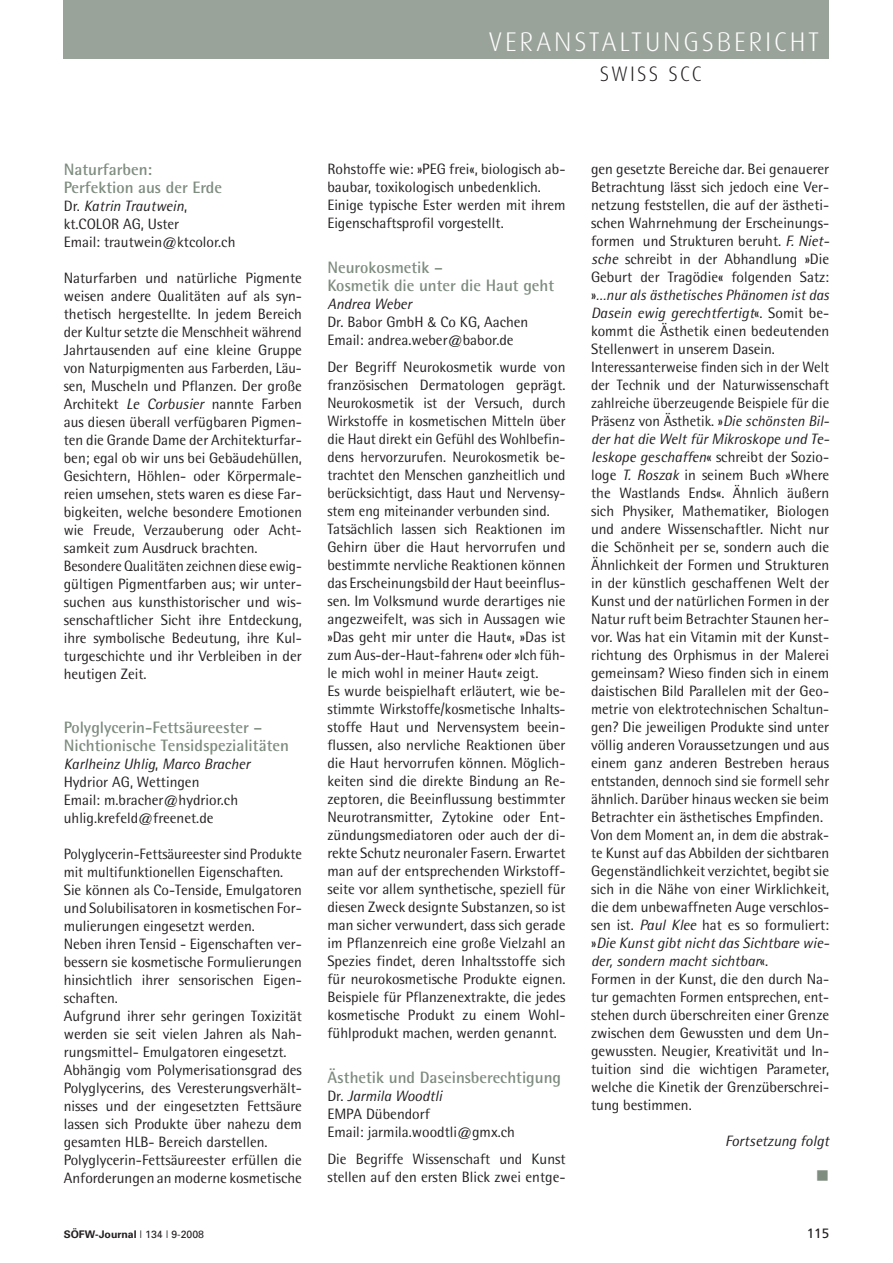
<style>
.page{position:relative;width:893px;height:1263px;background:#fff}
.page>*{position:absolute;margin:0;border:0;box-sizing:border-box;transform-origin:0 0}
.t1{font:300 27px "Dax";letter-spacing:.1em;color:#fff}
.t2{font:300 21px "Dax";letter-spacing:.095em;color:#231f20}
.t3{font:700 16.5px/18px "Rotis Semi Sans";color:#7f8c80}
.t4{font:15px/18px "Rotis Semi Sans";color:#231f20}
.t5{font:italic 15px "Rotis Semi Sans";color:#231f20}
.t6{font:13.5px "Frutiger";color:#231f20}
.t7{font:700 10.5px "Univers";color:#231f20}
.s1{font-style:italic}
.s2{font-family:"Trade Gothic";font-size:13.5px}
.s3{font-weight:400}
</style>
<div class="page">
<div style="left:64px;top:0;width:765px;height:58px;background:#9aa39a"></div>
<h1 class="t1" style="left:488px;top:32px;width:332px">VERANSTALTUNGSBERICHT</h1>
<h2 class="t2" style="left:600px;top:66px;width:103px">SWISS SCC</h2>
<p class="t3" style="left:64px;top:162px;width:160px">Naturfarben:<br>Perfektion aus der Erde</p>
<p class="t4" style="left:64px;top:198px;width:173px">Dr. <span class="s1">Katrin Trautwein</span>, kt.COLOR AG, Uster<br>Email: trautwein@ktcolor.ch</p>
<p class="t4" style="left:64px;top:270px;width:240px">Naturfarben und natürliche Pigmente weisen andere Qualitäten auf als syn&shy;thetisch hergestellte. In jedem Bereich der Kultur setzte die Menschheit während Jahrtausenden auf eine kleine Gruppe von Naturpigmenten aus Farberden, Läu&shy;sen, Muscheln und Pflanzen. Der große Architekt <span class="s1">Le Corbusier</span> nannte Farben aus diesen überall verfügbaren Pigmen&shy;ten die Grande Dame der Architekturfar&shy;ben; egal ob wir uns bei Gebäudehüllen, Gesichtern, Höhlen- oder Körpermale&shy;reien umsehen, stets waren es diese Far&shy;bigkeiten, welche besondere Emotionen wie Freude, Verzauberung oder Acht&shy;samkeit zum Ausdruck brachten.<br>Besondere Qualitäten zeichnen diese ewig&shy;gültigen Pigmentfarben aus; wir unter&shy;suchen aus kunsthistorischer und wis&shy;senschaftlicher Sicht ihre Entdeckung, ihre symbolische Bedeutung, ihre Kul&shy;turgeschichte und ihr Verbleiben in der heutigen Zeit.</p>
<p class="t3" style="left:64px;top:720px;width:227px">Polyglycerin-Fettsäureester –<br>Nichtionische Tensidspezialitäten</p>
<p class="t4" style="left:64px;top:756px;width:188px"><span class="s1">Karlheinz Uhlig</span>, <span class="s1">Marco Bracher<br></span>Hydrior AG, Wettingen<br>Email: m.bracher@hydrior.ch uhlig.krefeld@freenet.de</p>
<p class="t4" style="left:64px;top:846px;width:240px">Polyglycerin-Fettsäureester sind Produkte mit multifunktionellen Eigenschaften.<br>Sie können als Co-Tenside, Emulgatoren und Solubilisatoren in kosmetischen For&shy;mulierungen eingesetzt werden.<br>Neben ihren Tensid - Eigenschaften ver&shy;bessern sie kosmetische Formulierungen hinsichtlich ihrer sensorischen Eigen&shy;schaften.<br>Aufgrund ihrer sehr geringen Toxizität werden sie seit vielen Jahren als Nah&shy;rungsmittel- Emulgatoren eingesetzt.<br>Abhängig vom Polymerisationsgrad des Polyglycerins, des Veresterungsverhält&shy;nisses und der eingesetzten Fettsäure lassen sich Produkte über nahezu dem gesamten HLB- Bereich darstellen.<br>Polyglycerin-Fettsäureester erfüllen die Anforderungen an moderne kosmetische</p>
<p class="t4" style="left:327px;top:161px;width:240px">Rohstoffe wie: »PEG frei«, biologisch ab&shy;baubar, toxikologisch unbedenklich.<br>Einige typische Ester werden mit ihrem Eigenschaftsprofil vorgestellt.</p>
<p class="t3" style="left:327px;top:260px;width:228px">Neurokosmetik –<br>Kosmetik die unter die Haut geht</p>
<p class="t4" style="left:327px;top:296px;width:202px"><span class="s1">Andrea Weber<br></span>Dr. Babor GmbH <span class="s2">&amp;</span> Co KG, Aachen<br>Email: andrea.weber@babor.de</p>
<p class="t4" style="left:327px;top:359px;width:240px">Der Begriff Neurokosmetik wurde von französischen Dermatologen geprägt.<br>Neurokosmetik ist der Versuch, durch Wirkstoffe in kosmetischen Mitteln über die Haut direkt ein Gefühl des Wohlbefin&shy;dens hervorzurufen. Neurokosmetik be&shy;trachtet den Menschen ganzheitlich und berücksichtigt, dass Haut und Nervensy&shy;stem eng miteinander verbunden sind.<br>Tatsächlich lassen sich Reaktionen im Gehirn über die Haut hervorrufen und bestimmte nervliche Reaktionen können das Erscheinungsbild der Haut beeinflus&shy;sen. Im Volksmund wurde derartiges nie angezweifelt, was sich in Aussagen wie »Das geht mir unter die Haut«, »Das ist zum Aus-der-Haut-fahren« oder »Ich füh&shy;le mich wohl in meiner Haut« zeigt.<br>Es wurde beispielhaft erläutert, wie be&shy;stimmte Wirkstoffe/kosmetische Inhalts&shy;stoffe Haut und Nervensystem beein&shy;flussen, also nervliche Reaktionen über die Haut hervorrufen können. Möglich&shy;keiten sind die direkte Bindung an Re&shy;zeptoren, die Beeinflussung bestimmter Neurotransmitter, Zytokine oder Ent&shy;zündungsmediatoren oder auch der di&shy;rekte Schutz neuronaler Fasern. Erwartet man auf der entsprechenden Wirkstoff&shy;seite vor allem synthetische, speziell für diesen Zweck designte Substanzen, so ist man sicher verwundert, dass sich gerade im Pflanzenreich eine große Vielzahl an Spezies findet, deren Inhaltsstoffe sich für neurokosmetische Produkte eignen.<br>Beispiele für Pflanzenextrakte, die jedes kosmetische Produkt zu einem Wohl&shy;fühlprodukt machen, werden genannt.</p>
<p class="t3" style="left:327px;top:1070px;width:235px">Ästhetik und Daseinsberechtigung</p>
<p class="t4" style="left:327px;top:1088px;width:189px">Dr. <span class="s1">Jarmila Woodtli<br></span>EMPA Dübendorf<br>Email: jarmila.woodtli@gmx.ch</p>
<p class="t4" style="left:327px;top:1151px;width:240px">Die Begriffe Wissenschaft und Kunst stellen auf den ersten Blick zwei entge-</p>
<p class="t4" style="left:591px;top:161px;width:240px">gen gesetzte Bereiche dar. Bei genauerer Betrachtung lässt sich jedoch eine Ver&shy;netzung feststellen, die auf der ästheti&shy;schen Wahrnehmung der Erscheinungs&shy;formen und Strukturen beruht. <span class="s1">F. Niet&shy;sche</span> schreibt in der Abhandlung »Die Geburt der Tragödie« folgenden Satz: »<span class="s1">…nur als ästhetisches Phänomen ist das Dasein ewig gerechtfertigt</span>«. Somit be&shy;kommt die Ästhetik einen bedeutenden Stellenwert in unserem Dasein.<br>Interessanterweise finden sich in der Welt der Technik und der Naturwissenschaft zahlreiche überzeugende Beispiele für die Präsenz von Ästhetik. »<span class="s1">Die schönsten Bil&shy;der hat die Welt für Mikroskope und Te&shy;leskope geschaffen</span>« schreibt der Sozio&shy;loge <span class="s1">T. Roszak</span> in seinem Buch »Where the Wastlands Ends«. Ähnlich äußern sich Physiker, Mathematiker, Biologen und andere Wissenschaftler. Nicht nur die Schönheit per se, sondern auch die Ähnlichkeit der Formen und Strukturen in der künstlich geschaffenen Welt der Kunst und der natürlichen Formen in der Natur ruft beim Betrachter Staunen her&shy;vor. Was hat ein Vitamin mit der Kunst&shy;richtung des Orphismus in der Malerei gemeinsam? Wieso finden sich in einem daistischen Bild Parallelen mit der Geo&shy;metrie von elektrotechnischen Schaltun&shy;gen? Die jeweiligen Produkte sind unter völlig anderen Voraussetzungen und aus einem ganz anderen Bestreben heraus entstanden, dennoch sind sie formell sehr ähnlich. Darüber hinaus wecken sie beim Betrachter ein ästhetisches Empfinden.<br>Von dem Moment an, in dem die abstrak&shy;te Kunst auf das Abbilden der sichtbaren Gegenständlichkeit verzichtet, begibt sie sich in die Nähe von einer Wirklichkeit, die dem unbewaffneten Auge verschlos&shy;sen ist. <span class="s1">Paul Klee</span> hat es so formuliert: »<span class="s1">Die Kunst gibt nicht das Sichtbare wie&shy;der, sondern macht sichtbar</span>«.<br>Formen in der Kunst, die den durch Na&shy;tur gemachten Formen entsprechen, ent&shy;stehen durch überschreiten einer Grenze zwischen dem Gewussten und dem Un&shy;gewussten. Neugier, Kreativität und In&shy;tuition sind die wichtigen Parameter, welche die Kinetik der Grenzüberschrei&shy;tung bestimmen.</p>
<p class="t5" style="left:725px;top:1136px;width:106px">Fortsetzung folgt</p>
<p class="t7" style="left:64px;top:1230px;width:142px">SÖFW-Journal <span class="s3">| 134 | 9-2008</span></p>
<p class="t6" style="left:807px;top:1227px;width:24px">115</p>
</div>
